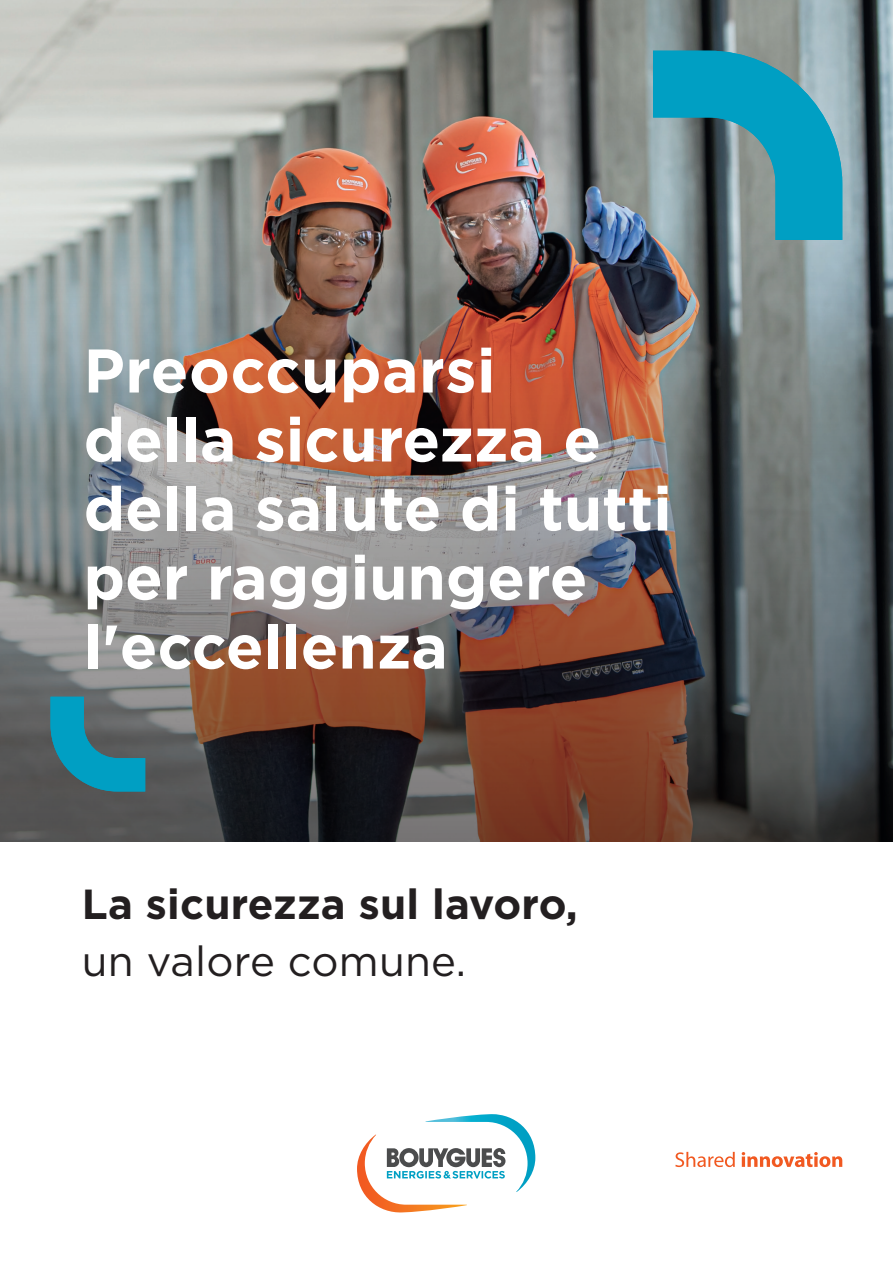
<style>
.page{position:relative;width:893px;height:1263px;background:#fff}
.page>*{position:absolute;margin:0;border:0;box-sizing:border-box;transform-origin:0 0}
.t1{font:700 61.5px/69px "Gotham";color:#fff}
.t2{font:700 42px "Gotham";letter-spacing:.005em;color:#231f20}
.t3{font:42px "Gotham";letter-spacing:.005em;color:#231f20}
</style>
<div class="page">
<img style="left:0;top:0;width:893px;height:225px">
<img style="left:0;top:225px;width:893px;height:617px">
<svg style="left:653px;top:51px;width:189px;height:189px;background:#4097aa"></svg>
<svg style="left:51px;top:697px;width:94px;height:94px;background:#2f8193"></svg>
<svg style="left:675px;top:1152px;width:60px;height:15px"></svg>
<svg style="left:742px;top:1152px;width:100px;height:15px"></svg>
<svg style="left:357px;top:1114px;width:178px;height:99px"></svg>
<p class="t1" style="left:84px;top:336px;width:590px">Preoccuparsi<br>della sicurezza e della salute di tutti per raggiungere l'eccellenza</p>
<p class="t2" style="left:82px;top:877px;width:498px">La sicurezza sul lavoro,</p>
<p class="t3" style="left:82px;top:935px;width:386px">un valore comune.</p>
</div>
